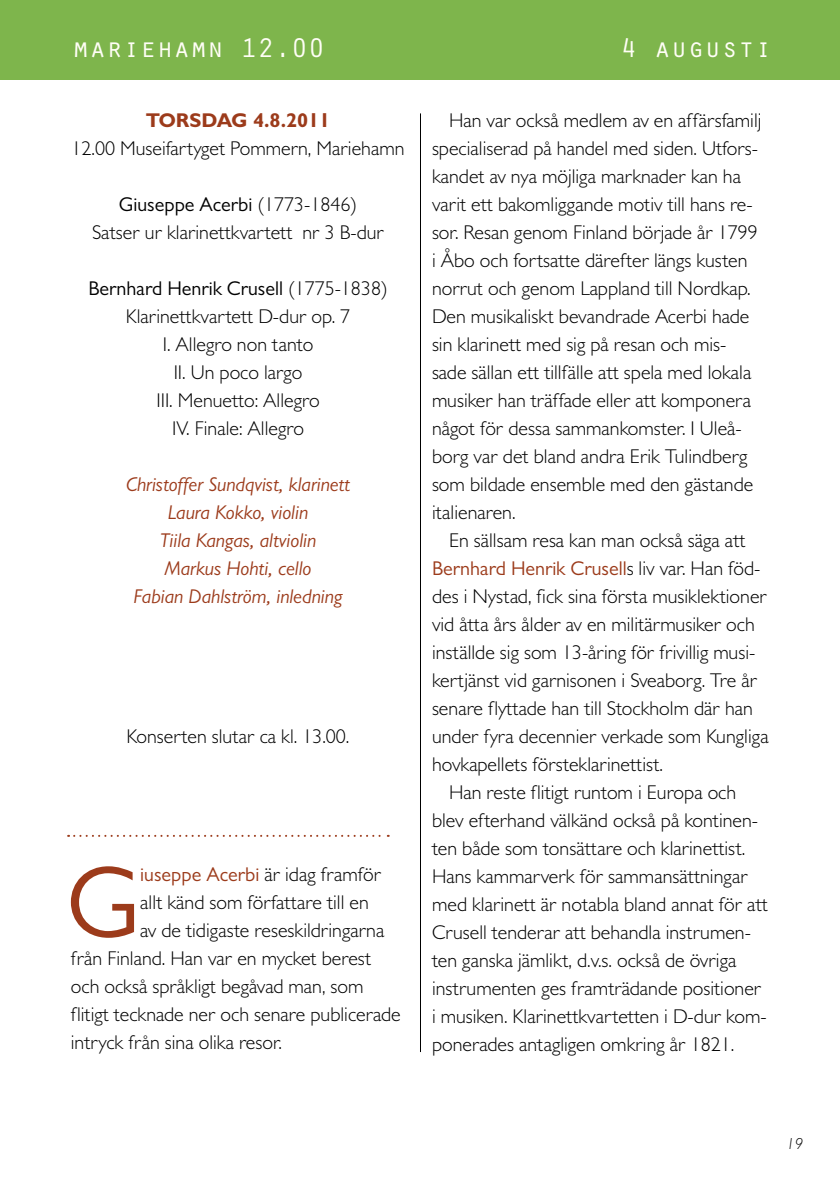
<style>
.page{position:relative;width:840px;height:1191px;background:#fff}
.page>*{position:absolute;margin:0;border:0;box-sizing:border-box;transform-origin:0 0}
.t1{font:102.2px "Gill Sans MT Pro";color:#9c3b1b}
.t2{font:28px "Orator Std";color:#fffef6}
.t3{font:300 20px/28px "Gill Sans MT Pro";color:#000;text-align:center}
.t4{font:italic 20px/28px "Gill Sans MT Pro";color:#9c3b1b;text-align:center}
.t5{font:20px "Gill Sans MT Pro";color:#9c3b1b}
.t6{font:700 20px "Gill Sans MT Pro";color:#9c3b1b}
.t7{font:italic 300 16px "Gill Sans MT Pro";color:#000}
.s1{font-weight:400}
.s2{font-weight:300;color:#000}
</style>
<div class="page">
<div style="left:0;top:0;width:839px;height:79px;background:#7eb54c"></div>
<hr style="left:420px;top:113px;width:1px;height:939px;background:#000">
<svg style="left:68px;top:835px;width:320px;height:2px"></svg>
<h2 class="t2" style="left:73px;top:27px;width:253px">mariehamn 12.00</h2>
<h2 class="t2" style="left:620px;top:27px;width:153px">4 augusti</h2>
<p class="t6" style="left:146px;top:108px;width:186px">TORSdag 4.8.2011</p>
<p class="t3" style="left:71px;top:134px;width:334px">12.00 Museifartyget Pommern, Mariehamn</p>
<p class="t3" style="left:92px;top:190px;width:293px"><span class="s1">Giuseppe Acerbi</span> (1773-1846)<br>Satser ur klarinettkvartett nr 3 B-dur</p>
<p class="t3" style="left:88px;top:274px;width:300px"><span class="s1">Bernhard Henrik Crusell</span> (1775-1838)<br>Klarinettkvartett D-dur op. 7<br>I . Allegro non tanto<br>II . Un poco largo<br>III . Menuetto: Allegro<br>IV. Finale: Allegro</p>
<p class="t4" style="left:126px;top:470px;width:225px">Christoffer Sundqvist, klarinett<br>Laura Kokko, violin<br>Tiila Kangas, altviolin<br>Markus Hohti, cello<br>Fabian Dahlström, inledning</p>
<p class="t3" style="left:126px;top:722px;width:224px">Konserten slutar ca kl. 13.00.</p>
<h1 class="t1" style="left:66px;top:841px;width:76px">G</h1>
<p class="t5" style="left:140px;top:862px;width:242px">iuseppe Acerbi <span class="s2">är idag framför</span></p>
<p class="t3" style="left:140px;top:887px;width:230px">allt känd som författare till en</p>
<p class="t3" style="left:140px;top:915px;width:245px">av de tidigaste reseskildringarna</p>
<p class="t3" style="left:71px;top:943px;width:302px">från Finland. Han var en mycket berest</p>
<p class="t3" style="left:71px;top:971px;width:294px">och också språkligt begåvad man, som</p>
<p class="t3" style="left:71px;top:999px;width:331px">flitigt tecknade ner och senare publicerade</p>
<p class="t3" style="left:71px;top:1027px;width:212px">intryck från sina olika resor.</p>
<p class="t3" style="left:432px;top:106px;width:331px;text-align:left;text-indent:17px">Han var också medlem av en affärsfamilj specialiserad på handel med siden. Utfors&shy;kandet av nya möjliga marknader kan ha varit ett bakomliggande motiv till hans re&shy;sor. Resan genom Finland började år 1799 i Åbo och fortsatte därefter längs kusten norrut och genom Lappland till Nordkap.<br>Den musikaliskt bevandrade Acerbi hade sin klarinett med sig på resan och mis&shy;sade sällan ett tillfälle att spela med lokala musiker han träffade eller att komponera något för dessa sammankomster. I Uleå&shy;borg var det bland andra Erik Tulindberg som bildade ensemble med den gästande italienaren.</p>
<p class="t3" style="left:449px;top:526px;width:298px">En sällsam resa kan man också säga att</p>
<p class="t5" style="left:432px;top:556px;width:330px">Bernhard Henrik Crusell<span class="s2">s liv var. Han föd-</span></p>
<p class="t3" style="left:432px;top:582px;width:336px">des i Nystad, fick sina första musiklektioner</p>
<p class="t3" style="left:432px;top:610px;width:324px">vid åtta års ålder av en militärmusiker och</p>
<p class="t3" style="left:432px;top:638px;width:325px">inställde sig som 13-åring för frivillig musi-</p>
<p class="t3" style="left:432px;top:666px;width:326px">kertjänst vid garnisonen i Sveaborg. Tre år</p>
<p class="t3" style="left:432px;top:694px;width:322px">senare flyttade han till Stockholm där han</p>
<p class="t3" style="left:432px;top:722px;width:338px">under fyra decennier verkade som Kungliga</p>
<p class="t3" style="left:432px;top:750px;width:232px">hovkapellets försteklarinettist.</p>
<p class="t3" style="left:449px;top:778px;width:288px">Han reste flitigt runtom i Europa och</p>
<p class="t3" style="left:432px;top:806px;width:327px">blev efterhand välkänd också på kontinen-</p>
<p class="t3" style="left:432px;top:834px;width:314px">ten både som tonsättare och klarinettist.</p>
<p class="t3" style="left:432px;top:862px;width:317px">Hans kammarverk för sammansättningar</p>
<p class="t3" style="left:432px;top:890px;width:337px">med klarinett är notabla bland annat för att</p>
<p class="t3" style="left:432px;top:918px;width:320px">Crusell tenderar att behandla instrumen-</p>
<p class="t3" style="left:432px;top:946px;width:306px">ten ganska jämlikt, d.v.s. också de övriga</p>
<p class="t3" style="left:432px;top:974px;width:331px">instrumenten ges framträdande positioner</p>
<p class="t3" style="left:432px;top:1002px;width:336px">i musiken. Klarinettkvartetten i D-dur kom-</p>
<p class="t3" style="left:432px;top:1030px;width:303px">ponerades antagligen omkring år 1821.</p>
<p class="t7" style="left:786px;top:1134px;width:18px">19</p>
</div>
